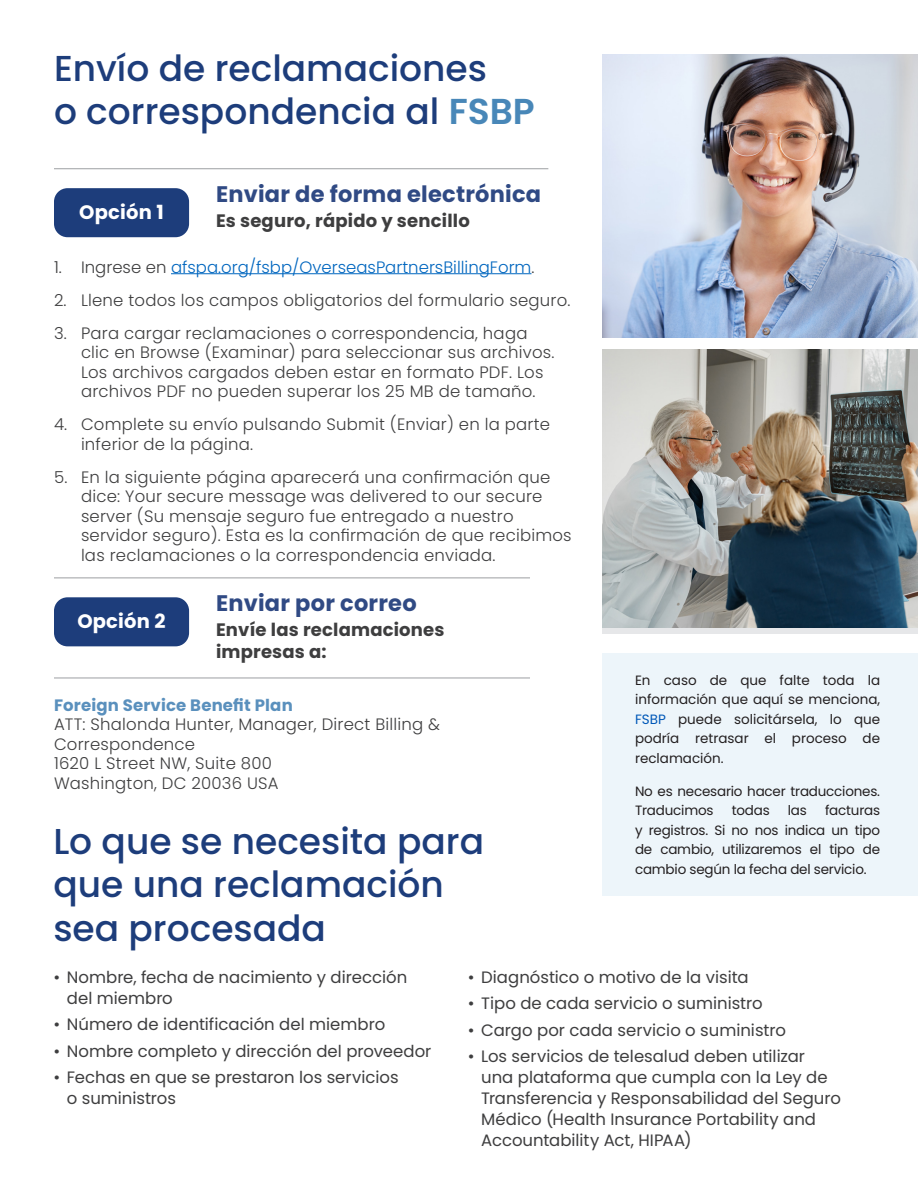
<style>
.page{position:relative;width:918px;height:1188px;background:#fff}
.page>*{position:absolute;margin:0;border:0;box-sizing:border-box;transform-origin:0 0}
.Paragraph_Headline{font:500 36px/43.2px "Poppins";color:#1d3d7b}
.new_Callout{font:700 22.5px "Poppins";letter-spacing:.01em;color:#304a84}
.new_Callout-2{font:700 19.5px "Poppins";letter-spacing:.01em;color:#fff}
.new_Callout-3{font:700 18px/21.6px "Poppins";letter-spacing:.01em;color:#3e3e3f}
.new_Callout-4{font:300 16.5px/19.5px "Poppins";letter-spacing:.015em;color:#3e3e3f}
.Bullet_List{font:16.5px/21px "Poppins";color:#3e3e3f}
.t1{font:300 16.5px "Poppins";color:#0066bf}
.new_Body{font:13.5px/19.5px "Poppins";letter-spacing:-.015em;color:#231f20;text-align:justify}
.s1{font-weight:600;color:#4887b8}
.s2{color:#3e3e3f}
.s3{font-weight:700;color:#5a90bd}
.s4{color:#0058b8}
</style>
<div class="page">
<div style="left:602px;top:653px;width:316px;height:242px;background:#edf5fa"></div>
<img style="left:602px;top:54px;width:316px;height:284px">
<div style="left:602px;top:350px;width:316px;height:284px;background:#e6e7e9"></div>
<img style="left:602px;top:350px;width:316px;height:278px">
<hr style="left:54px;top:168px;width:494px;height:1px;background:#9d9fa2">
<hr style="left:171px;top:273px;width:361px;height:1px;background:#0066bf">
<div style="left:54px;top:188px;width:135px;height:49px;background:#1d3d7b;border-radius:14px"></div>
<hr style="left:54px;top:578px;width:476px;height:1px;background:#9d9fa2">
<hr style="left:54px;top:678px;width:476px;height:1px;background:#9d9fa2">
<div style="left:54px;top:597px;width:135px;height:49px;background:#1d3d7b;border-radius:14px"></div>
<p class="Paragraph_Headline" style="left:54px;top:47px;width:482px">Envío de reclamaciones<br>o correspondencia al <span class="s1">FSBP</span></p>
<p class="new_Callout" style="left:216px;top:181px;width:327px">Enviar de forma electrónica</p>
<p class="new_Callout-3" style="left:216px;top:210px;width:255px">Es seguro, rápido y sencillo</p>
<p class="t1" style="left:54px;top:257px;width:482px"><span class="s2">1. Ingrese en</span> afspa.org/fsbp/OverseasPartnersBillingForm<span class="s2">.</span></p>
<p class="new_Callout-4" style="left:54px;top:290px;width:518px">2. Llene todos los campos obligatorios del formulario seguro.</p>
<p class="new_Callout-4" style="left:81px;top:323px;width:475px;text-indent:-27px">3. Para cargar reclamaciones o correspondencia, haga clic en Browse (Examinar) para seleccionar sus archivos.<br>Los archivos cargados deben estar en formato PDF. Los archivos PDF no pueden superar los 25 MB de tamaño.</p>
<p class="new_Callout-4" style="left:81px;top:415px;width:471px;text-indent:-27px">4. Complete su envío pulsando Submit (Enviar) en la parte inferior de la página.</p>
<p class="new_Callout-4" style="left:81px;top:467px;width:492px;text-indent:-27px">5. En la siguiente página aparecerá una confirmación que dice: Your secure message was delivered to our secure server (Su mensaje seguro fue entregado a nuestro servidor seguro). Esta es la confirmación de que recibimos las reclamaciones o la correspondencia enviada.</p>
<p class="new_Callout-2" style="left:79px;top:201px;width:86px">Opción 1</p>
<p class="new_Callout" style="left:216px;top:590px;width:202px">Enviar por correo</p>
<p class="new_Callout-3" style="left:216px;top:619px;width:230px">Envíe las reclamaciones impresas a:</p>
<p class="new_Callout-4" style="left:54px;top:695px;width:388px"><span class="s3">Foreign Service Benefit Plan<br></span>ATT: Shalonda Hunter, Manager, Direct Billing &amp;<br>Correspondence<br>1620 L Street NW, Suite 800<br>Washington, DC 20036 USA</p>
<p class="new_Callout-2" style="left:77px;top:610px;width:90px">Opción 2</p>
<p class="Paragraph_Headline" style="left:53px;top:820px;width:432px">Lo que se necesita para que una reclamación sea procesada</p>
<p class="new_Body" style="left:635px;top:670px;width:247px">En caso de que falte toda la información que aquí se menciona, <span class="s4">FSBP</span> puede solicitársela, lo que podría retrasar el proceso de reclamación.</p>
<p class="new_Body" style="left:635px;top:781px;width:247px">No es necesario hacer traducciones.<br>Traducimos</p>
<p class="new_Body" style="left:635px;top:801px;width:247px;text-indent:190px">facturas y registros. Si no nos indica un tipo de cambio, utilizaremos el tipo de cambio según la fecha del servicio.</p>
<p class="new_Body" style="left:732px;top:801px;width:40px">todas</p>
<p class="new_Body" style="left:788px;top:801px;width:21px">las</p>
<p class="Bullet_List" style="left:67px;top:967px;width:342px;text-indent:-14px">• Nombre, fecha de nacimiento y dirección del miembro</p>
<p class="Bullet_List" style="left:53px;top:1014px;width:333px">• Número de identificación del miembro</p>
<p class="Bullet_List" style="left:53px;top:1040px;width:380px">• Nombre completo y dirección del proveedor</p>
<p class="Bullet_List" style="left:67px;top:1067px;width:333px;text-indent:-14px">• Fechas en que se prestaron los servicios o suministros</p>
<p class="Bullet_List" style="left:468px;top:967px;width:282px">• Diagnóstico o motivo de la visita</p>
<p class="Bullet_List" style="left:468px;top:993px;width:296px">• Tipo de cada servicio o suministro</p>
<p class="Bullet_List" style="left:468px;top:1019px;width:320px">• Cargo por cada servicio o suministro</p>
<p class="Bullet_List" style="left:481px;top:1046px;width:361px;text-indent:-14px">• Los servicios de telesalud deben utilizar una plataforma que cumpla con la Ley de Transferencia y Responsabilidad del Seguro Médico (Health Insurance Portability and Accountability Act, HIPAA)</p>
</div>
